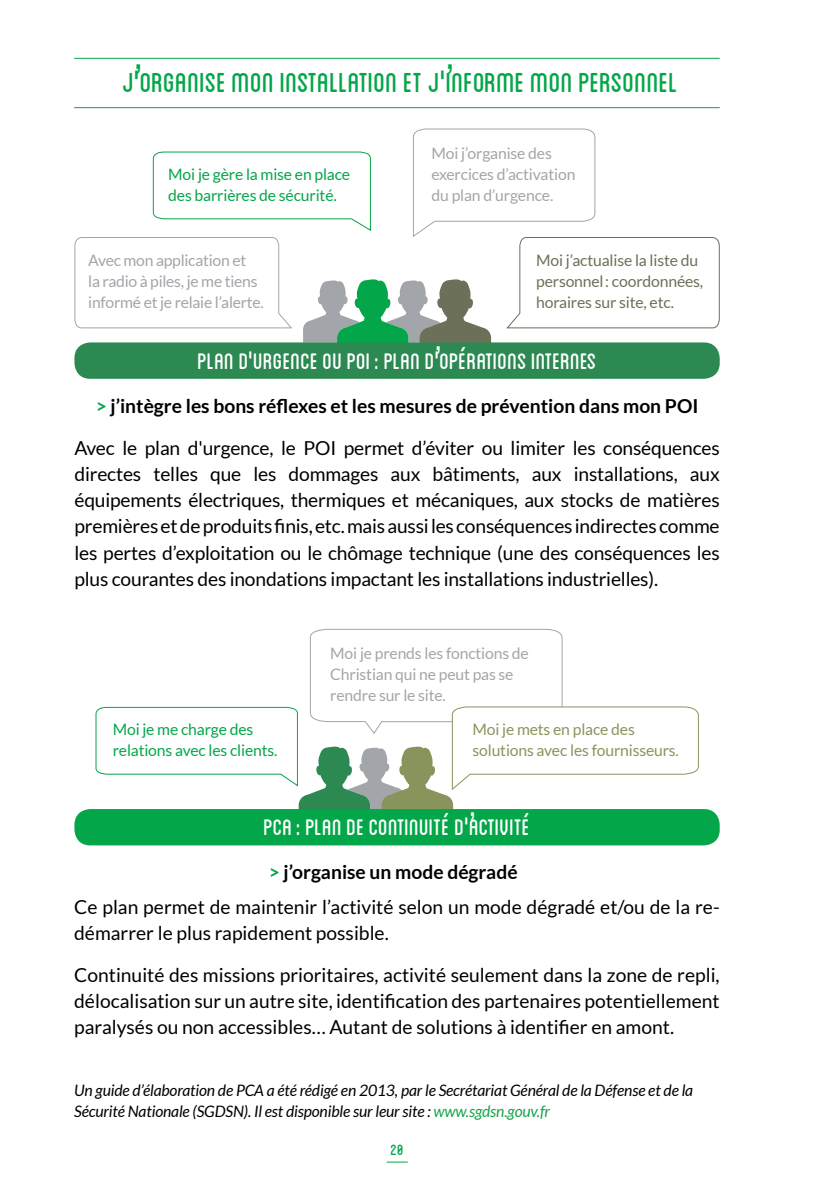
<style>
.page{position:relative;width:819px;height:1191px;background:#fff}
.page>*{position:absolute;margin:0;border:0;box-sizing:border-box;transform-origin:0 0}
.t1{font:38.5px "Blanch Caps";color:#04a64a}
.t2{font:31.5px "Blanch Caps";color:#fff}
.t3{font:21px "Blanch Caps";color:#04a64a}
.t4{font:19.25px/26.2px "Lato";color:#000;text-align:justify}
.t5{font:700 19.25px "Lato";color:#000}
.t6{font:15.75px/21px "Lato";letter-spacing:-.01em;color:#a2a5a9}
.t7{font:italic 15.75px/21px "Lato";letter-spacing:-.01em;color:#000}
.t8{font:15.75px/21px "Lato";letter-spacing:-.01em;color:#04a64a}
.t9{font:15.75px/21px "Lato";letter-spacing:-.01em;color:#6c7058}
.t10{font:15.75px/21px "Lato";letter-spacing:-.01em;color:#88955d}
.s1{font-weight:700;color:#04a64a}
.s2{font-weight:700}
.s3{color:#04a64a}
.s4{color:#16a54a}
</style>
<div class="page">
<svg style="left:386px;top:1161px;width:22px;height:1px"></svg>
<div style="left:74px;top:809px;width:645px;height:36px;background:#04a64a;border-radius:16px"></div>
<hr style="left:74px;top:58px;width:645px;height:1px;background:#04a64a">
<svg style="left:74px;top:128px;width:646px;height:226px"></svg>
<div style="left:74px;top:342px;width:645px;height:37px;background:#2c8952;border-radius:16px"></div>
<hr style="left:74px;top:107px;width:645px;height:1px;background:#04a64a">
<svg style="left:95px;top:628px;width:604px;height:182px"></svg>
<h1 class="t1" style="left:122px;top:65px;width:557px">J’'ORGANISE MON INSTALLATION ET J'’INFORME MON PERSONNEL</h1>
<p class="t8" style="left:168px;top:163px;width:183px">Moi je gère la mise en place des barrières de sécurité.</p>
<p class="t6" style="left:88px;top:250px;width:177px">Avec mon application et<br>la radio à piles, je me tiens informé et je relaie l’alerte.</p>
<p class="t6" style="left:431px;top:143px;width:145px">Moi j’organise des exercices d’activation du plan d’urgence.</p>
<p class="t9" style="left:536px;top:250px;width:169px">Moi j’actualise la liste du personnel: coordonnées, horaires sur site, etc.</p>
<h2 class="t2" style="left:198px;top:347px;width:400px">PLAN D'URGENCE OU POI : PLAN D’'OPÉRATIONS INTERNES</h2>
<p class="t4" style="left:74px;top:386px;width:646px;line-height:41.1px;text-align:center"><span class="s1">&gt;</span> <span class="s2">j’intègre les bons réflexes et les mesures de prévention dans mon POI<br></span>Avec le plan d'urgence, le POI permet d’éviter ou limiter les conséquences</p>
<p class="t4" style="left:74px;top:460px;width:646px">directes telles que les dommages aux bâtiments, aux installations, aux équipements électriques, thermiques et mécaniques, aux stocks de matières premières et de produits finis, etc. mais aussi les conséquences indirectes comme les pertes d’exploitation ou le chômage technique (une des conséquences les plus courantes des inondations impactant les installations industrielles).</p>
<p class="t8" style="left:113px;top:719px;width:166px">Moi je me charge des relations avec les clients.</p>
<p class="t6" style="left:330px;top:643px;width:200px">Moi je prends les fonctions de<br>Christian qui ne peut pas se rendre sur le site.</p>
<p class="t10" style="left:472px;top:718px;width:208px">Moi je mets en place des solutions avec les fournisseurs.</p>
<h2 class="t2" style="left:263px;top:813px;width:268px">PCA: PLAN DE CONTINUITÉ D'’ACTIVITÉ</h2>
<p class="t5" style="left:269px;top:861px;width:250px"><span class="s3">&gt;</span> j’organise un mode dégradé</p>
<p class="t4" style="left:74px;top:894px;width:647px">Ce plan permet de maintenir l’activité selon un mode dégradé et/ou de la re&shy;démarrer le plus rapidement possible.</p>
<p class="t4" style="left:74px;top:961px;width:647px">Continuité des missions prioritaires, activité seulement dans la zone de repli, délocalisation sur un autre site, identification des partenaires potentiellement paralysés ou non accessibles… Autant de solutions à identifier en amont.</p>
<p class="t7" style="left:74px;top:1079px;width:620px">Un guide d’élaboration de PCA a été rédigé en 2013, par le Secrétariat Général de la Défense et de la<br>Sécurité Nationale (SGDSN). Il est disponible sur leur site : <span class="s4">www.sgdsn.gouv.fr</span></p>
<p class="t3" style="left:390px;top:1140px;width:15px">20</p>
</div>
